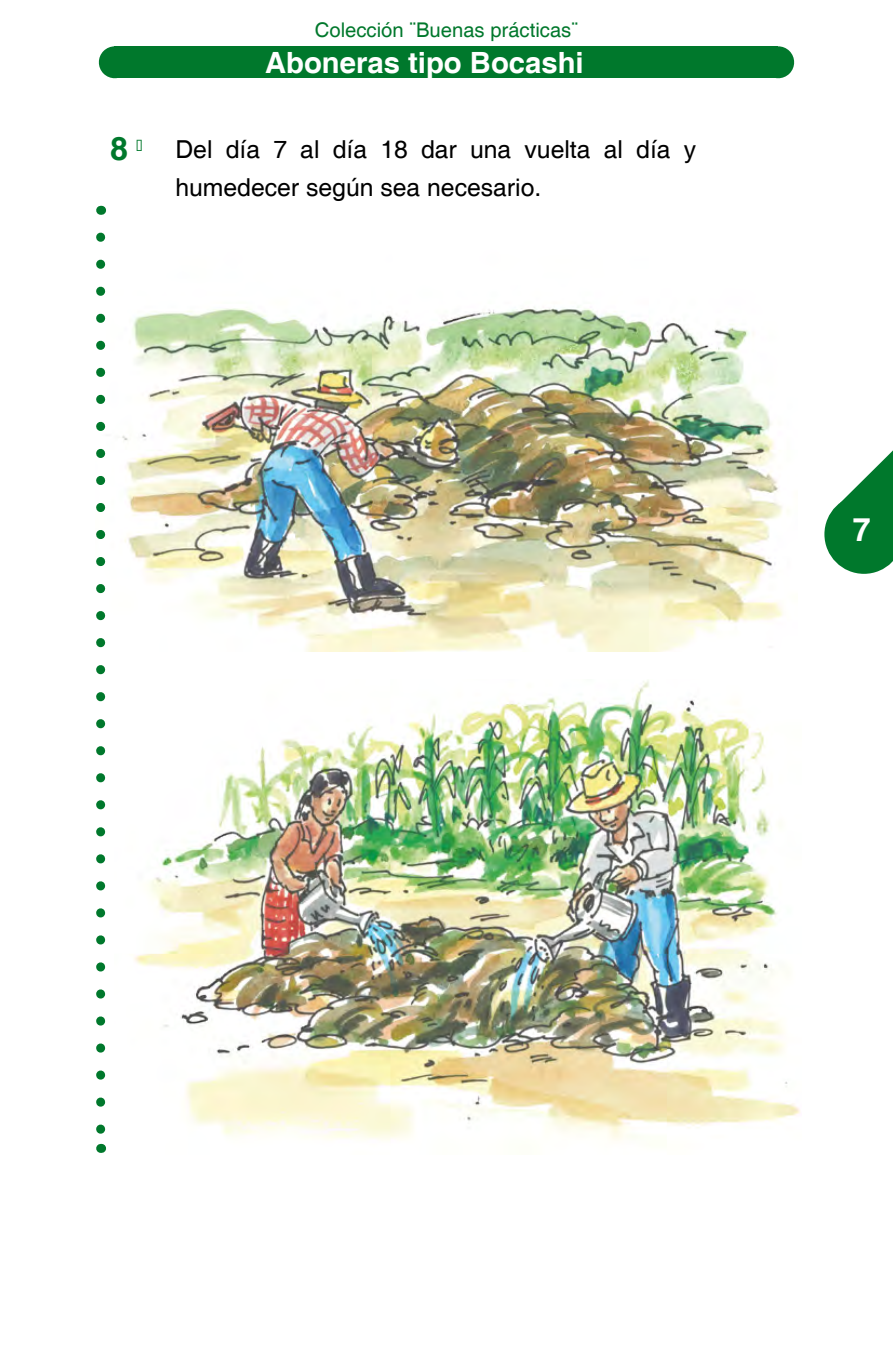
<style>
.page{position:relative;width:893px;height:1372px;background:#fff}
.page>*{position:absolute;margin:0;border:0;box-sizing:border-box;transform-origin:0 0}
.t1{font:700 32.18px "Helvetica";color:#00782c}
.t2{font:700 32.18px "Helvetica";color:#fff}
.t3{font:700 29.25px "Helvetica";color:#fff}
.t4{font:24.75px/38.2px "Helvetica";color:#000}
.t5{font:20.25px "Helvetica";color:#00782c}
</style>
<div class="page">
<svg style="left:98px;top:46px;width:19px;height:33px"></svg>
<svg style="left:776px;top:46px;width:19px;height:33px"></svg>
<div style="left:115px;top:46px;width:663px;height:32px;background:#00782c"></div>
<svg style="left:824px;top:450px;width:69px;height:124px"></svg>
<img style="left:134px;top:680px;width:666px;height:461px">
<img style="left:96px;top:205px;width:693px;height:447px">
<svg style="left:96px;top:237px;width:9px;height:897px"></svg>
<h1 class="t1" style="left:110px;top:129px;width:34px">8 <sup>█</sup></h1>
<p class="t5" style="left:315px;top:18px;width:265px">Colección ¨Buenas prácticas¨</p>
<p class="t3" style="left:265px;top:44px;width:320px">Aboneras tipo Bocashi</p>
<p class="t4" style="left:175px;top:131px;width:522px">Del día 7 al día 18 dar una vuelta al día y humedecer según sea necesario.</p>
<h1 class="t2" style="left:853px;top:509px;width:19px">7</h1>
</div>
